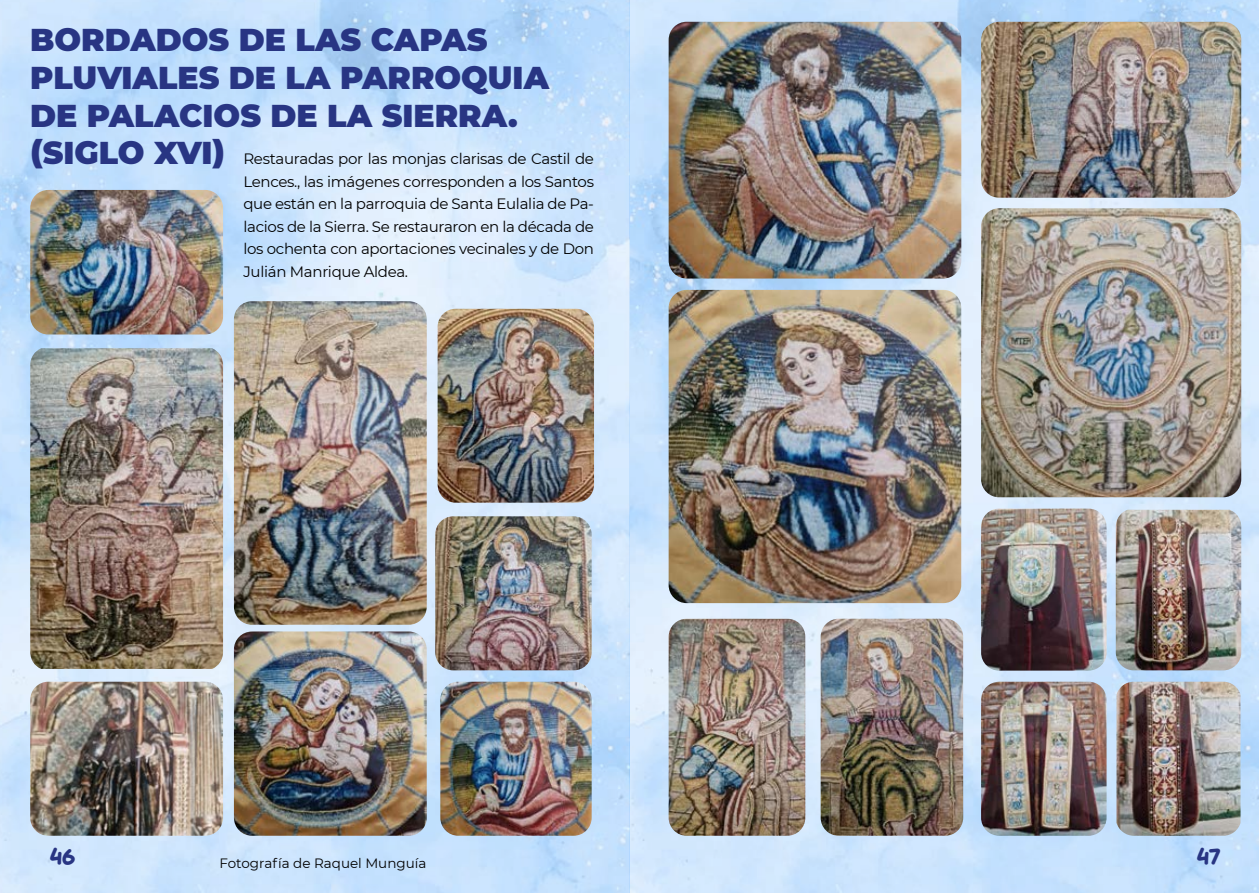
<style>
.page{position:relative;width:1259px;height:893px;background:#fff}
.page>*{position:absolute;margin:0;border:0;box-sizing:border-box;transform-origin:0 0}
.t1{font:900 31.5px/37.8px "Montserrat";color:#283583}
.t2{font:24px "Mabook";color:#283583}
.t3{font:15px/22.5px "Montserrat";letter-spacing:-.02em;color:#000;text-align:justify}
.t4{font:13.5px "Montserrat";color:#000}
</style>
<div class="page">
<img style="left:0;top:0;width:1259px;height:893px">
<img style="left:30px;top:348px;width:193px;height:321px">
<img style="left:437px;top:309px;width:157px;height:194px">
<img style="left:820px;top:619px;width:143px;height:217px">
<img style="left:30px;top:190px;width:193px;height:144px">
<img style="left:30px;top:682px;width:193px;height:154px">
<img style="left:234px;top:631px;width:193px;height:205px">
<img style="left:234px;top:301px;width:193px;height:324px">
<img style="left:668px;top:619px;width:137px;height:217px">
<img style="left:668px;top:22px;width:293px;height:257px">
<img style="left:981px;top:509px;width:125px;height:162px">
<img style="left:440px;top:682px;width:151px;height:154px">
<img style="left:435px;top:516px;width:156px;height:154px">
<img style="left:1116px;top:682px;width:124px;height:154px">
<img style="left:1115px;top:510px;width:126px;height:160px">
<img style="left:981px;top:208px;width:260px;height:289px">
<img style="left:981px;top:682px;width:125px;height:154px">
<img style="left:668px;top:290px;width:293px;height:313px">
<img style="left:981px;top:22px;width:260px;height:176px">
<h1 class="t1" style="left:30px;top:19px;width:520px">BORDADOS DE LAS CAPAS<br>PLUVIALES DE LA PARROQUIA<br>DE PALACIOS DE LA SIERRA. (SIGLO XVI)</h1>
<p class="t3" style="left:243px;top:147px;width:352px">Restauradas por las monjas clarisas de Castil de Lences., las imágenes corresponden a los Santos que están en la parroquia de Santa Eulalia de Pa&shy;lacios de la Sierra. Se restauraron en la década de los ochenta con aportaciones vecinales y de Don Julián Manrique Aldea.</p>
<h2 class="t2" style="left:50px;top:845px;width:27px">46</h2>
<h2 class="t2" style="left:1196px;top:845px;width:25px">47</h2>
<p class="t4" style="left:219px;top:854px;width:208px">Fotografía de Raquel Munguía</p>
</div>
